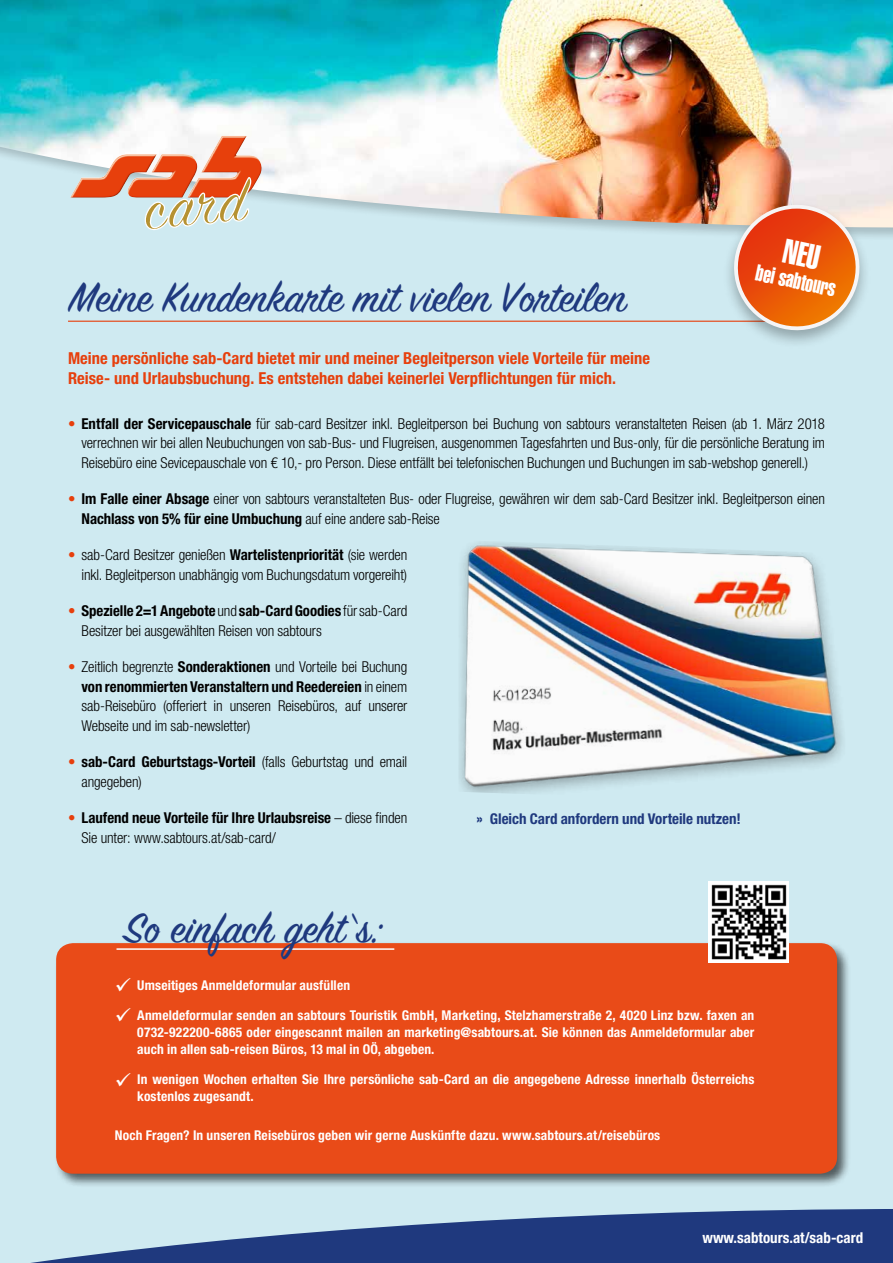
<style>
.page{position:relative;width:893px;height:1263px;background:#cfeaf1}
.page>*{position:absolute;margin:0;border:0;box-sizing:border-box;transform-origin:0 0}
.t1{font:46.5px "Sign Painter House Script";letter-spacing:-.005em;color:#1f397e}
.t2{font:22.8px "Helvetica LT Std Extra Comp";color:#fff}
.t3{font:700 condensed 16.5px/19.5px "Helvetica Neue LT Std";color:#e73f0c}
.t4{font:300 condensed 15px/19.5px "Helvetica Neue LT Std";letter-spacing:-.01em;color:#000}
.t5{font:700 condensed 15px "Helvetica Neue LT Std";color:#fff}
.t6{font:700 condensed 14.85px "Helvetica Neue LT Std";letter-spacing:-.005em;color:#1f397e}
.t7{font:700 condensed 13.5px/17.2px "Helvetica Neue LT Std";letter-spacing:.01em;color:#fff;text-align:justify}
.s1{font-weight:100;color:#e73f0c}
.s2{font-weight:700}
</style>
<div class="page">
<svg style="left:31px;top:1209px;width:862px;height:54px;fill:#1f397e"></svg>
<div style="left:0;top:0;width:893px;height:242px;background:#000;opacity:.2"></div>
<img style="left:0;top:0;width:893px;height:227px">
<img style="left:70px;top:136px;width:192px;height:62px">
<svg style="left:143px;top:176px;width:108px;height:56px"></svg>
<div style="left:54px;top:941px;width:797px;height:247px;background:#000;opacity:.6"></div>
<div style="left:56px;top:943px;width:781px;height:231px;background:#e94b18;border-radius:17px"></div>
<div style="left:708px;top:881px;width:81px;height:82px;background:#fff"></div>
<img style="left:711px;top:884px;width:76px;height:76px">
<hr style="left:68px;top:321px;width:757px;height:1px;background:#e73f0c">
<img style="left:459px;top:542px;width:384px;height:251px">
<div style="left:722px;top:200px;width:150px;height:150px;background:#000;opacity:.3"></div>
<hr style="left:117px;top:948px;width:277px;height:2px;background:#fff">
<svg style="left:726px;top:197px;width:142px;height:141px;background:#e08f65"></svg>
<h1 class="t1" style="left:69px;top:275px;width:558px">Meine Kundenkarte mit vielen Vorteilen</h1>
<h2 class="t2" style="left:759px;top:259px;width:83px;rotate:12deg">bei sabtours</h2>
<p class="t3" style="left:68px;top:348px;width:584px">Meine persönliche sab-Card bietet mir und meiner Begleitperson viele Vorteile für meine<br>Reise- und Urlaubsbuchung. Es entstehen dabei keinerlei Verpflichtungen für mich.</p>
<p class="t4" style="left:82px;top:414px;width:745px;text-align:justify;text-indent:-13px"><span class="s1">•</span> <span class="s2">Entfall der Servicepauschale</span> für sab-card Besitzer inkl. Begleitperson bei Buchung von sabtours veranstalteten Reisen (ab 1. März 2018 verrechnen wir bei allen Neubuchungen von sab-Bus- und Flugreisen, ausgenommen Tagesfahrten und Bus-only, für die persönliche Beratung im Reisebüro eine Sevicepauschale von € 10,- pro Person. Diese entfällt bei telefonischen Buchungen und Buchungen im sab-webshop generell.)</p>
<p class="t4" style="left:82px;top:489px;width:745px;text-indent:-13px"><span class="s1">•</span> <span class="s2">Im Falle einer Absage</span> einer von sabtours veranstalteten Bus- oder Flugreise, gewähren wir dem sab-Card Besitzer inkl. Begleitperson einen<br><span class="s2">Nachlass von 5% für eine Umbuchung</span> auf eine andere sab-Reise</p>
<p class="t4" style="left:68px;top:545px;width:341px;text-align:right"><span class="s1">•</span> sab-Card Besitzer genießen <span class="s2">Wartelistenpriorität</span> (sie werden inkl. Begleitperson unabhängig vom Buchungsdatum vorgereiht)</p>
<p class="t4" style="left:82px;top:601px;width:327px;text-indent:-13px"><span class="s1">•</span> <span class="s2">Spezielle 2=1 Angebote</span> und <span class="s2">sab-Card Goodies</span> für sab-Card<br>Besitzer bei ausgewählten Reisen von sabtours</p>
<p class="t4" style="left:82px;top:657px;width:327px;text-align:justify;text-indent:-13px"><span class="s1">•</span> Zeitlich begrenzte <span class="s2">Sonderaktionen</span> und Vorteile bei Buchung <span class="s2">von renommierten Veranstaltern und Reedereien</span> in einem sab-Reisebüro (offeriert in unseren Reisebüros, auf unserer Webseite und im sab-newsletter)</p>
<p class="t4" style="left:82px;top:752px;width:327px;text-indent:-13px"><span class="s1">•</span> <span class="s2">sab-Card Geburtstags-Vorteil</span> (falls Geburtstag und email angegeben)</p>
<p class="t4" style="left:82px;top:808px;width:327px;text-indent:-13px"><span class="s1">•</span> <span class="s2">Laufend neue Vorteile für Ihre Urlaubsreise</span> – diese finden<br>Sie unter: www.sabtours.at/sab-card/</p>
<p class="t6" style="left:476px;top:810px;width:266px">» Gleich Card anfordern und Vorteile nutzen!</p>
<h1 class="t1" style="left:124px;top:906px;width:259px">So einfach geht‘s:</h1>
<p class="t7" style="left:115px;top:976px;width:237px">✓ Umseitiges Anmeldeformular ausfüllen</p>
<p class="t7" style="left:137px;top:1006px;width:619px;text-indent:-22px">✓ Anmeldeformular senden an sabtours Touristik GmbH, Marketing, Stelzhamerstraße 2, 4020 Linz bzw. faxen an 0732-922200-6865 oder eingescannt mailen an marketing@sabtours.at. Sie können das Anmeldeformular aber auch in allen sab-reisen Büros, 13 mal in OÖ, abgeben.</p>
<p class="t7" style="left:137px;top:1070px;width:619px;text-indent:-22px">✓ In wenigen Wochen erhalten Sie Ihre persönliche sab-Card an die angegebene Adresse innerhalb Österreichs kostenlos zugesandt.</p>
<p class="t7" style="left:115px;top:1126px;width:547px">Noch Fragen? In unseren Reisebüros geben wir gerne Auskünfte dazu. www.sabtours.at/reisebüros</p>
<p class="t5" style="left:702px;top:1228px;width:162px">www.sabtours.at/sab-card</p>
</div>
